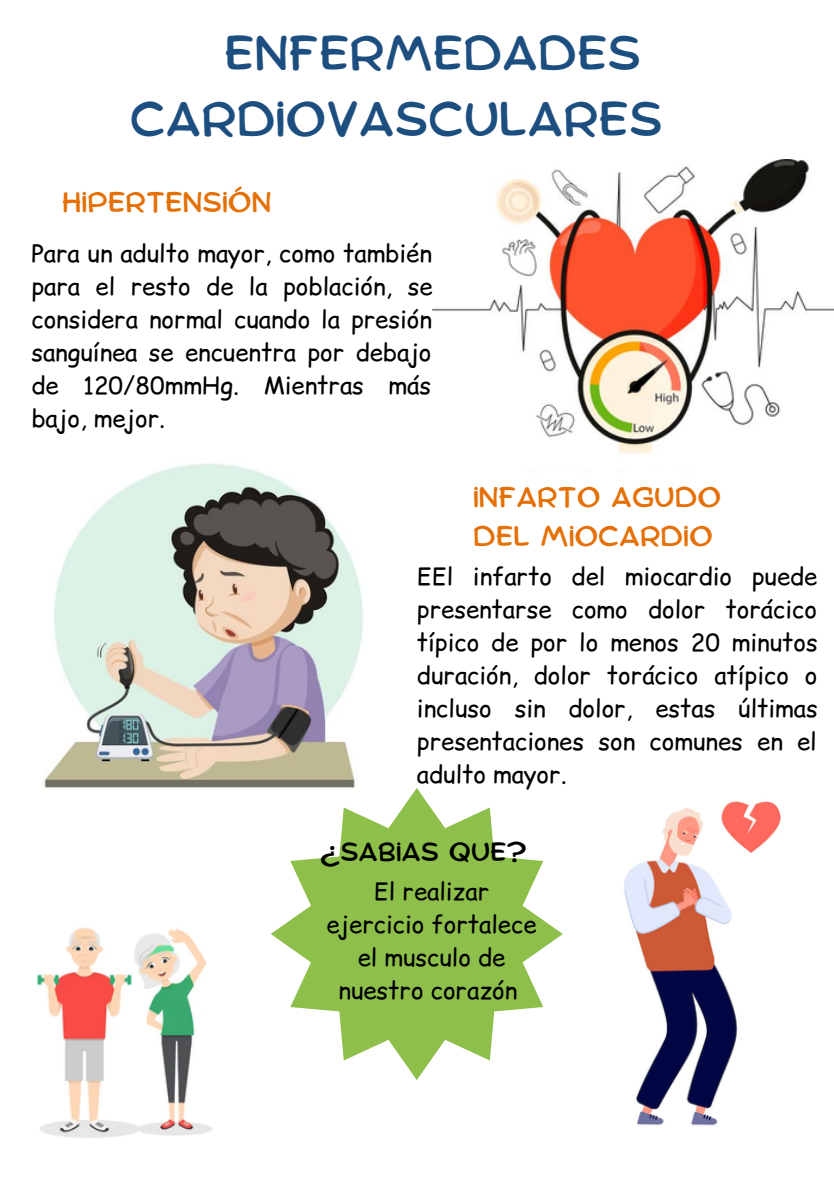
<style>
.page{position:relative;width:834px;height:1196px;background:#fff}
.page>*{position:absolute;margin:0;border:0;box-sizing:border-box;transform-origin:0 0}
.t1{font:48px/65.8px "Comica";color:#1d4e80}
.t2{font:28px/39px "Comica";color:#e47006}
.t3{font:26px "Comica";color:#000}
.t4{font:24px/33px "Comic Relief";color:#000;text-align:justify}
</style>
<div class="page">
<img style="left:433px;top:160px;width:401px;height:313px">
<img style="left:624px;top:801px;width:157px;height:325px">
<svg style="left:271px;top:788px;width:292px;height:292px;fill:#8ebf4a"></svg>
<img style="left:44px;top:463px;width:332px;height:332px">
<img style="left:37px;top:927px;width:175px;height:211px">
<h1 class="t1" style="left:130px;top:23px;width:534px;text-indent:94px">ENFERMEDADES<br>CARDIOVASCULARES</h1>
<p class="t2" style="left:62px;top:184px;width:211px">HIPERTENSIÓN</p>
<p class="t4" style="left:31px;top:236px;width:403px">Para un adulto mayor, como también para el resto de la población, se considera normal cuando la presión sanguínea se encuentra por debajo de 120/80mmHg. Mientras más bajo, mejor.</p>
<p class="t2" style="left:473px;top:479px;width:250px">INFARTO AGUDO<br>DEL MIOCARDIO</p>
<p class="t4" style="left:417px;top:559px;width:402px">EEl infarto del miocardio puede presentarse como dolor torácico típico de por lo menos 20 minutos duración, dolor torácico atípico o incluso sin dolor, estas últimas presentaciones son comunes en el adulto mayor.</p>
<p class="t3" style="left:320px;top:840px;width:208px">¿SABIAS QUE?</p>
<p class="t4" style="left:326px;top:874px;width:211px;text-align:center">El realizar ejercicio fortalece el musculo de nuestro corazón</p>
</div>
